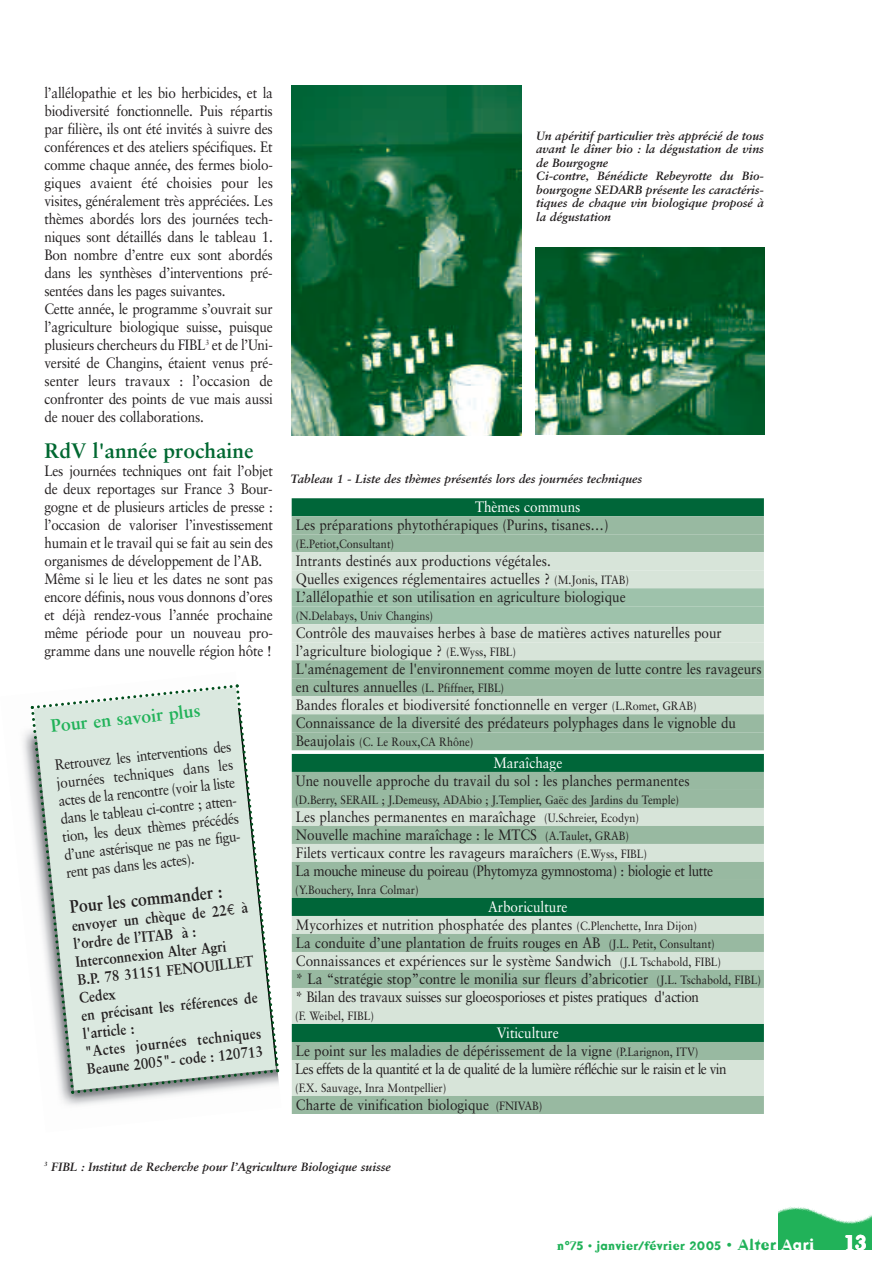
<style>
.page{position:relative;width:893px;height:1263px;background:#fff}
.page>*{position:absolute;margin:0;border:0;box-sizing:border-box;transform-origin:0 0}
.t1{font:700 21px "Sabon";color:#006831}
.t2{font:700 21px "Dead History";color:#fff}
.t3{font:700 18px "Sabon";color:#231f20;scale:.9 1}
.t4{font:700 18px "Sabon";color:#21b259}
.t5{font:15px/18px "Sabon";letter-spacing:-.015em;color:#231f20;scale:.9 1}
.t6{font:700 15px/18px "Sabon";color:#231f20;scale:.9 1}
.t7{font:15px/18px "Sabon";letter-spacing:-.045em;color:#231f20;scale:.9 1}
.t8{font:15px "Sabon";color:#fff;scale:.9 1}
.t9{font:italic 700 12px/13.5px "Sabon";color:#231f20}
.t10{font:12px "Sabon";color:#231f20;scale:.9 1}
.t11{font:700 12px "Dead History";letter-spacing:.03em;color:#21b259}
.s1{font-family:"Euro Mono";font-weight:400}
.s2{font-size:12px}
.s3{font-size:15px}
.s4{color:#fff}
.s5{font-size:15px;color:#fff}
</style>
<div class="page">
<img style="left:779px;top:1206px;width:93px;height:44px">
<img style="left:536px;top:247px;width:229px;height:187px">
<div style="left:292px;top:498px;width:472px;height:18px;background:#006639"></div>
<div style="left:292px;top:516px;width:472px;height:18px;background:#98b9a1"></div>
<div style="left:292px;top:534px;width:472px;height:18px;background:#98b9a1"></div>
<div style="left:292px;top:552px;width:472px;height:18px;background:#d7e4d9"></div>
<div style="left:292px;top:570px;width:472px;height:18px;background:#d7e4d9"></div>
<div style="left:292px;top:588px;width:472px;height:18px;background:#9ec2ab"></div>
<div style="left:292px;top:606px;width:472px;height:18px;background:#9ec2ab"></div>
<div style="left:292px;top:624px;width:472px;height:18px;background:#d7e4d9"></div>
<div style="left:292px;top:642px;width:472px;height:18px;background:#d7e4d9"></div>
<div style="left:292px;top:660px;width:472px;height:18px;background:#98b9a1"></div>
<div style="left:292px;top:678px;width:472px;height:18px;background:#98b9a1"></div>
<div style="left:292px;top:696px;width:472px;height:18px;background:#d7e4d9"></div>
<div style="left:292px;top:714px;width:472px;height:18px;background:#98b9a1"></div>
<div style="left:292px;top:732px;width:472px;height:18px;background:#98b9a1"></div>
<img style="left:291px;top:85px;width:230px;height:351px">
<div style="left:292px;top:754px;width:472px;height:18px;background:#006639"></div>
<div style="left:292px;top:772px;width:472px;height:18px;background:#98b9a1"></div>
<div style="left:292px;top:790px;width:472px;height:18px;background:#98b9a1"></div>
<div style="left:292px;top:808px;width:472px;height:18px;background:#d7e4d9"></div>
<div style="left:292px;top:826px;width:472px;height:18px;background:#98b9a1"></div>
<div style="left:292px;top:844px;width:472px;height:18px;background:#d7e4d9"></div>
<div style="left:292px;top:862px;width:472px;height:18px;background:#98b9a1"></div>
<div style="left:292px;top:880px;width:472px;height:18px;background:#98b9a1"></div>
<div style="left:292px;top:898px;width:472px;height:18px;background:#006639"></div>
<div style="left:292px;top:916px;width:472px;height:18px;background:#d7e4d9"></div>
<div style="left:292px;top:934px;width:472px;height:18px;background:#98b9a1"></div>
<div style="left:292px;top:952px;width:472px;height:18px;background:#d7e4d9"></div>
<div style="left:292px;top:970px;width:472px;height:18px;background:#98b9a1"></div>
<div style="left:292px;top:988px;width:472px;height:18px;background:#d7e4d9"></div>
<div style="left:292px;top:1006px;width:472px;height:18px;background:#d7e4d9"></div>
<div style="left:292px;top:1024px;width:472px;height:18px;background:#006639"></div>
<div style="left:292px;top:1042px;width:472px;height:18px;background:#98b9a1"></div>
<div style="left:292px;top:1060px;width:472px;height:18px;background:#d7e4d9"></div>
<div style="left:292px;top:1078px;width:472px;height:18px;background:#d7e4d9"></div>
<div style="left:292px;top:1096px;width:472px;height:18px;background:#98b9a1"></div>
<img style="left:23px;top:730px;width:150px;height:376px">
<svg style="left:29px;top:684px;width:251px;height:411px"></svg>
<p class="t5" style="left:44px;top:85px;width:255px">l’allélopathie et les bio herbicides, et la biodiversité fonctionnelle. Puis répartis par filière, ils ont été invités à suivre des conférences et des ateliers spécifiques. Et comme chaque année, des fermes biolo&shy;giques avaient été choisies pour les visites, généralement très appréciées. Les thèmes abordés lors des journées tech&shy;niques sont détaillés dans le tableau 1.<br>Bon nombre d’entre eux sont abordés dans les synthèses d’interventions pré&shy;sentées dans les pages suivantes.<br>Cette année, le programme s’ouvrait sur l’agriculture biologique suisse, puisque plusieurs chercheurs du FIBL<sup>3</sup> et de l’Uni&shy;versité de Changins, étaient venus pré&shy;senter leurs travaux : l’occasion de confronter des points de vue mais aussi de nouer des collaborations.</p>
<h1 class="t1" style="left:44px;top:442px;width:210px">RdV l'année prochaine</h1>
<p class="t5" style="left:44px;top:463px;width:255px">Les journées techniques ont fait l’objet de deux reportages sur France 3 Bour&shy;gogne et de plusieurs articles de presse : l’occasion de valoriser l’investissement humain et le travail qui se fait au sein des organismes de développement de l’AB.<br>Même si le lieu et les dates ne sont pas encore définis, nous vous donnons d’ores et déjà rendez-vous l’année prochaine même période pour un nouveau pro&shy;gramme dans une nouvelle région hôte !</p>
<p class="t4" style="left:50px;top:718px;width:152px;rotate:-6deg">Pour en savoir plus</p>
<p class="t5" style="left:54px;top:757px;width:202px;rotate:-6deg">Retrouvez les interventions des journées techniques dans les actes de la rencontre (voir la liste dans le tableau ci-contre ; atten&shy;tion, les deux thèmes précédés d’une astérisque ne pas ne figu&shy;rent pas dans les actes).</p>
<p class="t3" style="left:69px;top:900px;width:172px;rotate:-6deg">Pour les commander :</p>
<p class="t6" style="left:71px;top:918px;width:198px;rotate:-6deg">envoyer un chèque de 22<span class="s1">€</span> à l’ordre de l’ITAB à :<br>Interconnexion Alter Agri<br>B.P. 78 31151 FENOUILLET<br>Cedex<br>en précisant les références de l'article :<br>"Actes journées techniques<br>Beaune 2005"- code : 120713</p>
<p class="t9" style="left:536px;top:130px;width:229px">Un apéritif particulier très apprécié de tous avant le dîner bio : la dégustation de vins de Bourgogne<br>Ci-contre, Bénédicte Rebeyrotte du Bio&shy;bourgogne SEDARB présente les caractéris&shy;tiques de chaque vin biologique proposé à la dégustation</p>
<p class="t9" style="left:291px;top:473px;width:353px">Tableau 1 - Liste des thèmes présentés lors des journées techniques</p>
<p class="t8" style="left:475px;top:500px;width:118px">Thèmes communs</p>
<p class="t5" style="left:296px;top:517px;width:349px">Les préparations phytothérapiques (Purins, tisanes…)</p>
<p class="t10" style="left:296px;top:539px;width:111px">(E.Petiot,Consultant)</p>
<p class="t5" style="left:296px;top:553px;width:372px">Intrants destinés aux productions végétales.<br>Quelles exigences réglementaires actuelles ? <span class="s2">(M.Jonis, ITAB)<br></span>L’allélopathie et son utilisation en agriculture biologique</p>
<p class="t10" style="left:296px;top:611px;width:154px">(N.Delabays, Univ Changins)</p>
<p class="t5" style="left:296px;top:625px;width:519px">Contrôle des mauvaises herbes à base de matières actives naturelles pour l’agriculture biologique ? <span class="s2">(E.Wyss, FIBL)<br></span>L'aménagement de l'environnement comme moyen de lutte contre les ravageurs en cultures annuelles <span class="s2">(L. Pfiffner, FIBL)<br></span>Bandes florales et biodiversité fonctionnelle en verger <span class="s2">(L.Romet, GRAB)<br></span>Connaissance de la diversité des prédateurs polyphages dans le vignoble du</p>
<p class="t10" style="left:296px;top:737px;width:199px"><span class="s3">Beaujolais</span> (C. Le Roux,CA Rhône)</p>
<p class="t8" style="left:493px;top:756px;width:78px">Maraîchage</p>
<p class="t5" style="left:296px;top:773px;width:439px">Une nouvelle approche du travail du sol : les planches permanentes</p>
<p class="t10" style="left:295px;top:794px;width:428px">(D.Berry, SERAIL ; J.Demeusy, ADAbio ; J.Templier, Gaëc des Jardins du Temple)</p>
<p class="t5" style="left:296px;top:809px;width:465px">Les planches permanentes en maraîchage <span class="s2">(U.Schreier, Ecodyn)<br></span>Nouvelle machine maraîchage : le MTCS <span class="s2">(A.Taulet, GRAB)<br></span>Filets verticaux contre les ravageurs maraîchers <span class="s2">(E.Wyss, FIBL)<br></span>La mouche mineuse du poireau (Phytomyza gymnostoma) : biologie et lutte</p>
<p class="t10" style="left:295px;top:884px;width:139px">(Y.Bouchery, Inra Colmar)</p>
<p class="t5" style="left:296px;top:899px;width:519px;text-indent:193px"><span class="s4">Arboriculture<br></span>Mycorhizes et nutrition phosphatée des plantes <span class="s2">(C.Plenchette, Inra Dijon)<br></span>La conduite d’une plantation de fruits rouges en AB <span class="s2">(J.L. Petit, Consultant)<br></span>Connaissances et expériences sur le système Sandwich <span class="s2">(J.L Tschabold, FIBL)<br></span>* La “stratégie stop”contre le monilia sur fleurs d’abricotier <span class="s2">(J.L. Tschabold, FIBL) </span>* Bilan des travaux suisses sur gloeosporioses et pistes pratiques d'action</p>
<p class="t10" style="left:295px;top:1010px;width:89px">(F. Weibel, FIBL)</p>
<p class="t7" style="left:295px;top:1025px;width:481px;text-indent:202px"><span class="s4">Viticulture<br></span>Le point sur les maladies de dépérissement de la vigne <span class="s2">(P.Larignon, ITV)<br></span>Les effets de la quantité et la de qualité de la lumière réfléchie sur le raisin et le vin</p>
<p class="t10" style="left:295px;top:1082px;width:170px">(F.X. Sauvage, Inra Montpellier)</p>
<p class="t5" style="left:296px;top:1097px;width:275px">Charte de vinification biologique <span class="s2">(FNIVAB)</span></p>
<p class="t9" style="left:44px;top:1161px;width:348px"><sup>3</sup> FIBL : Institut de Recherche pour l’Agriculture Biologique suisse</p>
<p class="t11" style="left:557px;top:1239px;width:259px">n°75 • janvier/février 2005 <span class="s3">• Alter</span> <span class="s5">Agri</span></p>
<h1 class="t2" style="left:846px;top:1230px;width:23px">13</h1>
</div>
